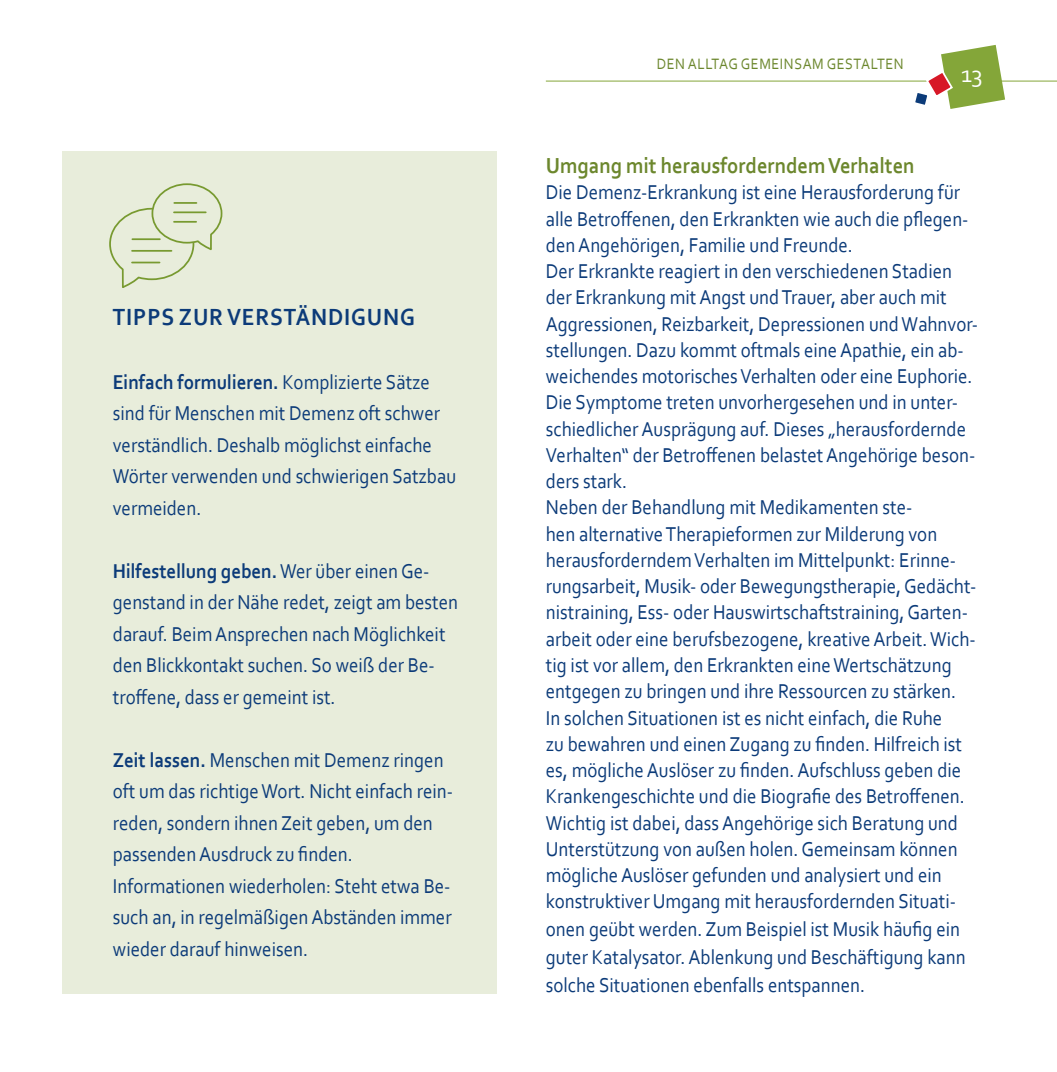
<style>
.page{position:relative;width:1057px;height:1072px;background:#fff}
.page>*{position:absolute;margin:0;border:0;box-sizing:border-box;transform-origin:0 0}
.t1{font:700 24.5px "Corbel";letter-spacing:.04em;color:#0c3b79;scale:.9 1}
.t2{font:24.5px "Corbel";color:#fff}
.t3{font:700 22.75px "Corbel";color:#6c872d;scale:.9 1}
.t4{font:21px/26.4px "Corbel";color:#0c3b79;scale:.9 1}
.t5{font:15.75px "Corbel";letter-spacing:.04em;color:#6c872d;scale:.9 1}
.s1{font-weight:700}
</style>
<div class="page">
<div style="left:62px;top:151px;width:434px;height:842px;background:#e8eddb"></div>
<svg style="left:109px;top:183px;width:114px;height:104px"></svg>
<hr style="left:174px;top:221px;width:22px;height:2px;background:#84a639">
<hr style="left:174px;top:211px;width:32px;height:2px;background:#84a639">
<hr style="left:174px;top:202px;width:22px;height:2px;background:#84a639">
<hr style="left:546px;top:81px;width:511px;height:1px;background:#84a639">
<svg style="left:912px;top:45px;width:93px;height:64px"></svg>
<p class="t1" style="left:113px;top:302px;width:337px">TIPPS ZUR VERSTÄNDIGUNG</p>
<p class="t4" style="left:113px;top:365px;width:383px;line-height:31.5px"><span class="s1">Einfach formulieren.</span> Komplizierte Sätze sind für Menschen mit Demenz oft schwer verständlich. Deshalb möglichst einfache Wörter verwenden und schwierigen Satzbau vermeiden.</p>
<p class="t4" style="left:113px;top:554px;width:385px;line-height:31.5px"><span class="s1">Hilfestellung geben.</span> Wer über einen Ge&shy;genstand in der Nähe redet, zeigt am besten darauf. Beim Ansprechen nach Möglichkeit den Blickkontakt suchen. So weiß der Be&shy;troffene, dass er gemeint ist.</p>
<p class="t4" style="left:113px;top:743px;width:379px;line-height:31.5px"><span class="s1">Zeit lassen.</span> Menschen mit Demenz ringen oft um das richtige Wort. Nicht einfach rein&shy;reden, sondern ihnen Zeit geben, um den passenden Ausdruck zu finden.<br>Informationen wiederholen: Steht etwa Be&shy;such an, in regelmäßigen Abständen immer wieder darauf hinweisen.</p>
<p class="t5" style="left:657px;top:54px;width:276px">DEN ALLTAG GEMEINSAM GESTALTEN</p>
<p class="t2" style="left:961px;top:58px;width:23px">13</p>
<p class="t3" style="left:546px;top:151px;width:411px">Umgang mit herausforderndem Verhalten</p>
<p class="t4" style="left:546px;top:179px;width:482px">Die Demenz-Erkrankung ist eine Herausforderung für alle Betroffenen, den Erkrankten wie auch die pflegen&shy;den Angehörigen, Familie und Freunde.<br>Der Erkrankte reagiert in den verschiedenen Stadien der Erkrankung mit Angst und Trauer, aber auch mit Aggressionen, Reizbarkeit, Depressionen und Wahnvor&shy;stellungen. Dazu kommt oftmals eine Apathie, ein ab&shy;weichendes motorisches Verhalten oder eine Euphorie.<br>Die Symptome treten unvorhergesehen und in unter&shy;schiedlicher Ausprägung auf. Dieses „herausfordernde Verhalten“ der Betroffenen belastet Angehörige beson&shy;ders stark.<br>Neben der Behandlung mit Medikamenten ste-<br>hen alternative Therapieformen zur Milderung von herausforderndem Verhalten im Mittelpunkt: Erinne&shy;rungsarbeit, Musik- oder Bewegungstherapie, Gedächt&shy;nistraining, Ess- oder Hauswirtschaftstraining, Garten&shy;arbeit oder eine berufsbezogene, kreative Arbeit. Wich&shy;tig ist vor allem, den Erkrankten eine Wertschätzung entgegen zu bringen und ihre Ressourcen zu stärken.<br>In solchen Situationen ist es nicht einfach, die Ruhe<br>zu bewahren und einen Zugang zu finden. Hilfreich ist es, mögliche Auslöser zu finden. Aufschluss geben die Krankengeschichte und die Biografie des Betroffenen.<br>Wichtig ist dabei, dass Angehörige sich Beratung und Unterstützung von außen holen. Gemeinsam können mögliche Auslöser gefunden und analysiert und ein konstruktiver Umgang mit herausfordernden Situati&shy;onen geübt werden. Zum Beispiel ist Musik häufig ein guter Katalysator. Ablenkung und Beschäftigung kann solche Situationen ebenfalls entspannen.</p>
</div>
